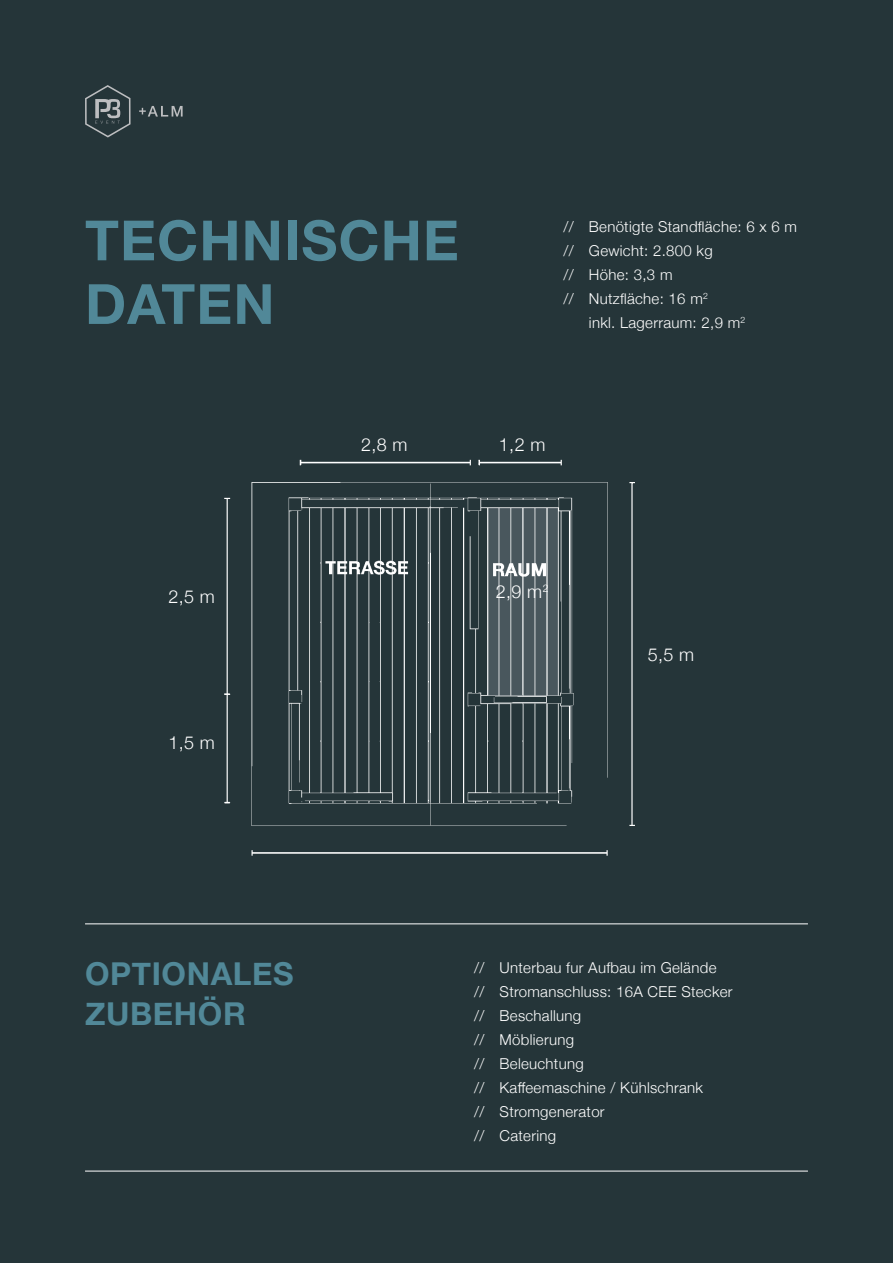
<style>
.page{position:relative;width:893px;height:1263px;background:#253539}
.page>*{position:absolute;margin:0;border:0;box-sizing:border-box;transform-origin:0 0}
.t1{font:700 55.5px/63.6px "Helvetica Neue";letter-spacing:.02em;color:#518898}
.t2{font:700 31.5px/40.2px "Helvetica Neue";letter-spacing:.02em;color:#518898}
.t3{font:300 18px "Helvetica Neue";color:#fff}
.t4{font:300 15px/24px "Helvetica Neue";letter-spacing:.02em;color:#fff}
</style>
<div class="page">
<hr style="left:85px;top:923px;width:723px;height:1px;background:#fff">
<hr style="left:85px;top:1171px;width:723px;height:1px;background:#fff">
<svg style="left:85px;top:85px;width:46px;height:52px"></svg>
<svg style="left:139px;top:106px;width:44px;height:11px"></svg>
<img style="left:224px;top:459px;width:411px;height:397px">
<h1 class="t1" style="left:85px;top:210px;width:375px">TECHNISCHE<br>DATEN</h1>
<p class="t3" style="left:361px;top:430px;width:48px">2,8 m</p>
<p class="t4" style="left:563px;top:214px;width:235px">// Benötigte Standfläche: 6 x 6 m</p>
<p class="t4" style="left:563px;top:238px;width:151px">// Gewicht: 2.800 kg</p>
<p class="t4" style="left:563px;top:262px;width:111px">// Höhe: 3,3 m</p>
<p class="t4" style="left:563px;top:286px;width:146px">// Nutzfläche: 16 m<sup>2</sup></p>
<p class="t4" style="left:589px;top:310px;width:158px">inkl. Lagerraum: 2,9 m<sup>2</sup></p>
<p class="t3" style="left:499px;top:430px;width:48px">1,2 m</p>
<p class="t3" style="left:168px;top:582px;width:48px">2,5 m</p>
<p class="t3" style="left:168px;top:728px;width:48px">1,5 m</p>
<p class="t3" style="left:496px;top:577px;width:54px">2,9 m<sup>2</sup></p>
<p class="t3" style="left:648px;top:640px;width:48px">5,5 m</p>
<h2 class="t2" style="left:85px;top:954px;width:210px">OPTIONALES<br>ZUBEHÖR</h2>
<p class="t4" style="left:474px;top:954px;width:260px">// Unterbau fur Aufbau im Gelände<br>// Stromanschluss: 16A CEE Stecker // Beschallung<br>// Möblierung<br>// Beleuchtung<br>// Kaffeemaschine / Kühlschrank<br>// Stromgenerator<br>// Catering</p>
</div>
